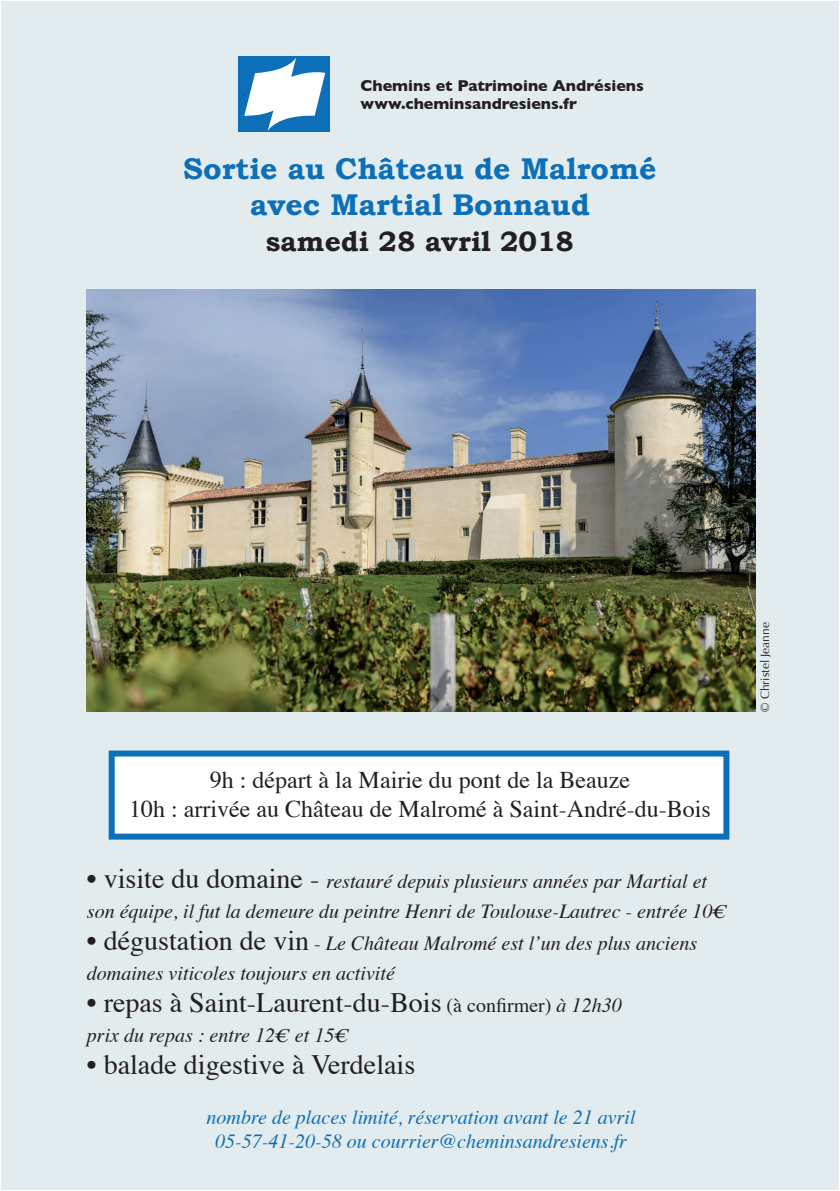
<style>
.page{position:relative;width:840px;height:1191px;background:#fff}
.page>*{position:absolute;margin:0;border:0;box-sizing:border-box;transform-origin:0 0}
.t1{font:700 30px/36px "Bookman Old Style";color:#0c6fb8;text-align:center}
.t2{font:28px "Times";color:#231f20}
.t3{font:700 28px "Bookman Old Style";color:#231f20}
.t4{font:24px/28.8px "Times";color:#231f20;text-align:center}
.t5{font:italic 20px/30px "Times";color:#231f20}
.t6{font:italic 20px/24px "Times";color:#0c6fb8;text-align:center}
.t7{font:700 16px/18px "Gill Sans";color:#231f20}
.t8{font:12px "Optima";color:#231f20}
.s1{font-style:normal;font-size:28px}
.s2{font-style:normal}
.s3{font-size:20px}
.s4{font-style:italic;font-size:20px}
</style>
<div class="page">
<div style="left:1px;top:1px;width:837px;height:1189px;background:#e2ebed"></div>
<div style="left:109px;top:750px;width:620px;height:89px;background:#fff;border:6px solid #0c6fb8"></div>
<div style="left:238px;top:57px;width:92px;height:75px;background:#0c6fb8"></div>
<svg style="left:243px;top:58px;width:82px;height:73px"></svg>
<img style="left:87px;top:290px;width:668px;height:421px">
<p class="t7" style="left:360px;top:76px;width:284px">Chemins et Patrimoine Andrésiens www.cheminsandresiens.fr</p>
<h1 class="t1" style="left:183px;top:150px;width:474px">Sortie au Château de Malromé avec Martial Bonnaud</h1>
<h2 class="t3" style="left:266px;top:225px;width:309px">samedi 28 avril 2018</h2>
<p class="t4" style="left:129px;top:763px;width:583px">9h : départ à la Mairie du pont de la Beauze<br>10h : arrivée au Château de Malromé à Saint-André-du-Bois</p>
<p class="t5" style="left:87px;top:865px;width:641px"><span class="s1">• visite du domaine -</span> restauré depuis plusieurs années par Martial et son équipe, il fut la demeure du peintre Henri de Toulouse-Lautrec - entrée 10€</p>
<p class="t5" style="left:87px;top:927px;width:611px"><span class="s1">• dégustation de vin</span> <span class="s2">-</span> Le Château Malromé est l’un des plus anciens domaines viticoles toujours en activité</p>
<h2 class="t2" style="left:87px;top:976px;width:536px">• repas à Saint-Laurent-du-Bois <span class="s3">(à confirmer)</span> <span class="s4">à 12h30</span></h2>
<p class="t5" style="left:87px;top:1019px;width:264px">prix du repas : entre 12€ et 15€</p>
<h2 class="t2" style="left:87px;top:1038px;width:330px">• balade digestive à Verdelais</h2>
<p class="t6" style="left:206px;top:1104px;width:430px">nombre de places limité, réservation avant le 21 avril<br>05-57-41-20-58 ou courrier@cheminsandresiens.fr</p>
<p class="t8" style="left:757px;top:711px;width:91px;rotate:-90deg">© Christel Jeanne</p>
</div>
